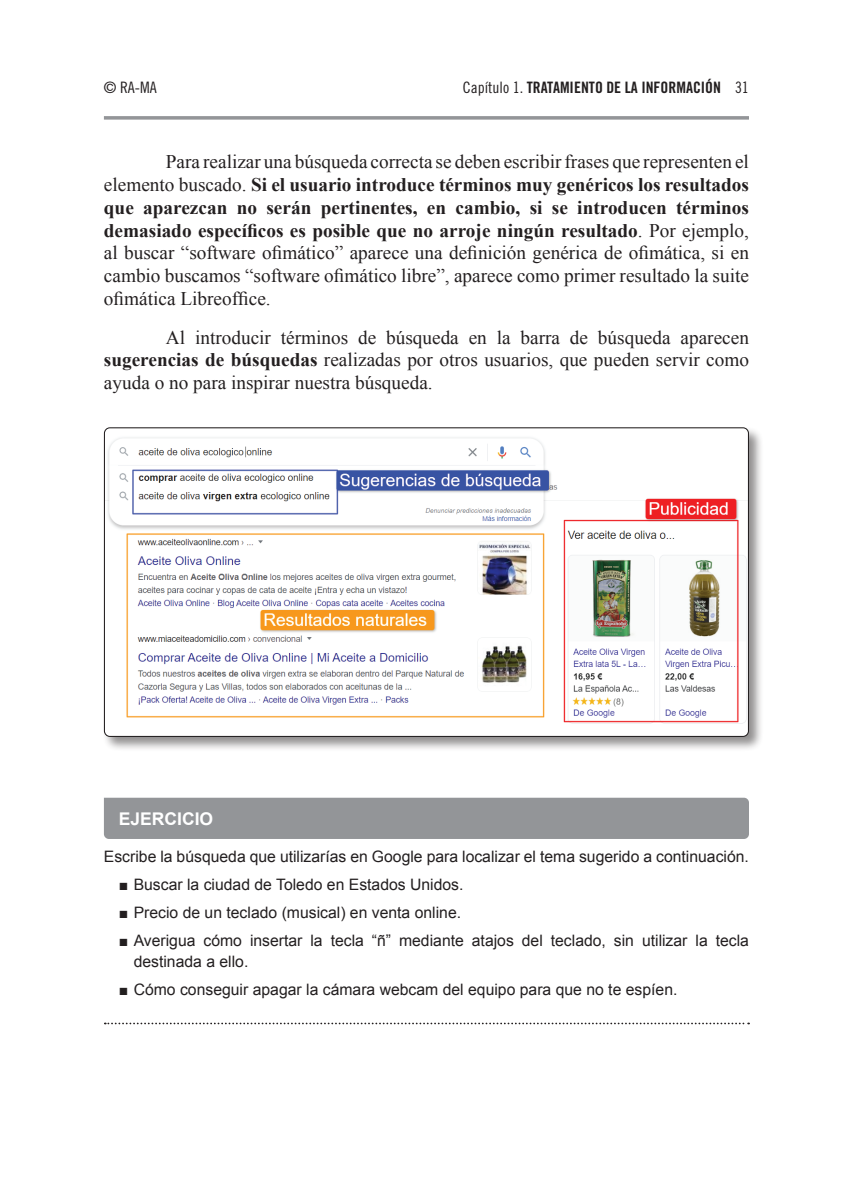
<style>
.page{position:relative;width:854px;height:1204px;background:#fff}
.page>*{position:absolute;margin:0;border:0;box-sizing:border-box;transform-origin:0 0}
.t1{font:19.25px/22.8px "Times New Roman";color:#231f20;text-align:justify}
.t2{font:700 17.5px "Arial";color:#fff}
.t3{font:15.75px/21px "Arial";color:#231f20}
.t4{font:15.75px "Trade Gothic LT Std Bd Cn 20";color:#231f20}
.t5{font:15.75px "Trade Gothic LT Std Cn 18";color:#231f20}
.s1{font-family:"Trade Gothic LT Std Cn 18"}
.s2{font-weight:700}
.s3{font-family:"Times New Roman"}
</style>
<div class="page">
<svg style="left:104px;top:116px;width:645px;height:4px;fill:#989a9d"></svg>
<div style="left:104px;top:797px;width:645px;height:42px;background:#939598"></div>
<svg style="left:105px;top:1022px;width:644px;height:2px"></svg>
<div style="left:103px;top:426px;width:661px;height:326px;background:#231f20;opacity:.5"></div>
<div style="left:104px;top:428px;width:644px;height:308px;background:#fff;border-radius:5px"></div>
<img style="left:106px;top:437px;width:641px;height:287px">
<p class="t5" style="left:104px;top:78px;width:54px">© RA-MA</p>
<p class="t4" style="left:463px;top:78px;width:288px"><span class="s1">Capítulo 1.</span> TRATAMIENTO DE LA INFORMACIÓN <span class="s1">31</span></p>
<p class="t1" style="left:104px;top:150px;width:646px;text-indent:62px">Para realizar una búsqueda correcta se deben escribir frases que representen el elemento buscado. <span class="s2">Si el usuario introduce términos muy genéricos los resultados que aparezcan no serán pertinentes, en cambio, si se introducen términos demasiado específicos es posible que no arroje ningún resultado</span>. Por ejemplo, al buscar “software ofimático” aparece una definición genérica de ofimática, si en cambio buscamos “software ofimático libre”, aparece como primer resultado la suite ofimática Libreoffice.</p>
<p class="t1" style="left:104px;top:325px;width:646px;text-indent:62px">Al introducir términos de búsqueda en la barra de búsqueda aparecen <span class="s2">sugerencias de búsquedas</span> realizadas por otros usuarios, que pueden servir como ayuda o no para inspirar nuestra búsqueda.</p>
<p class="t2" style="left:119px;top:807px;width:96px">EJERCICIO</p>
<p class="t3" style="left:104px;top:845px;width:646px">Escribe la búsqueda que utilizarías en Google para localizar el tema sugerido a continuación.</p>
<p class="t3" style="left:119px;top:873px;width:346px"><span class="s3">■</span> Buscar la ciudad de Toledo en Estados Unidos.</p>
<p class="t3" style="left:119px;top:901px;width:344px"><span class="s3">■</span> Precio de un teclado (musical) en venta online.</p>
<p class="t3" style="left:134px;top:929px;width:617px;text-indent:-15px"><span class="s3">■</span> Averigua cómo insertar la tecla “ñ” mediante atajos del teclado, sin utilizar la tecla destinada a ello.</p>
<p class="t3" style="left:119px;top:978px;width:560px"><span class="s3">■</span> Cómo conseguir apagar la cámara webcam del equipo para que no te espíen.</p>
</div>
